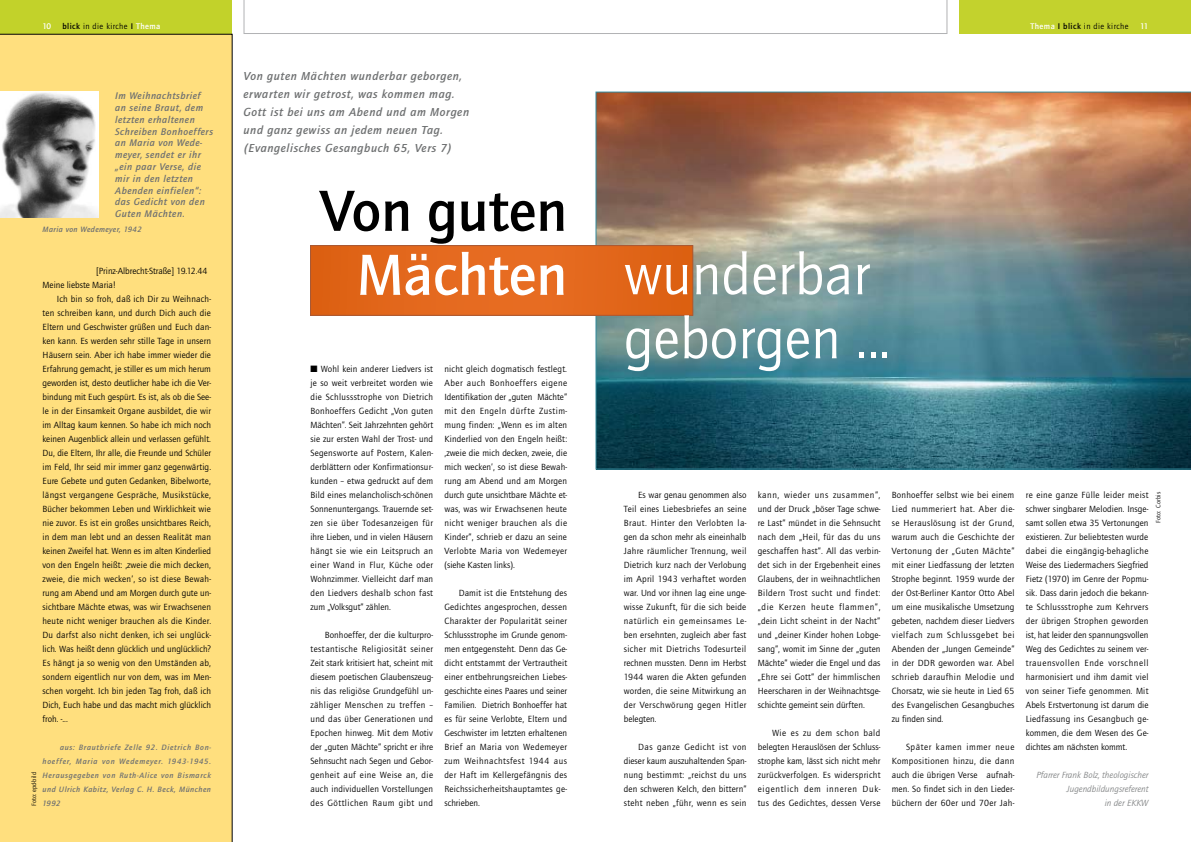
<style>
.page{position:relative;width:1191px;height:842px;background:#fff}
.page>*{position:absolute;margin:0;border:0;box-sizing:border-box;transform-origin:0 0}
.t1{font:60px "Quay Itc T";color:#fff}
.t2{font:700 60px "Quay Itc T";color:#000}
.t3{font:italic 700 12px/18px "Quay Itc T";letter-spacing:.05em;color:#6e7071}
.t4{font:italic 700 10px/11.8px "Quay Itc T";letter-spacing:.05em;color:#6e7071}
.t5{font:9.2px/14px "Quay Itc T";letter-spacing:.02em;color:#000;text-align:justify}
.t6{font:italic 9.2px/14px "Quay Itc T";color:#868889;text-align:right}
.t7{font:9.2px/14px "Quay Itc T";color:#000}
.t8{font:8.5px "Quay Itc T";letter-spacing:.05em;color:#000}
.t9{font:700 8.5px "Quay Itc T";color:#fff}
.t10{font:italic 700 8px/14px "Quay Itc T";letter-spacing:.06em;color:#6e7071;text-align:justify}
.t11{font:6.5px "Quay Itc T";color:#000}
.s1{font-weight:700}
.s2{font-weight:700;color:#fff}
</style>
<div class="page">
<div style="left:0;top:0;width:232px;height:34px;background:#c2d22a"></div>
<svg style="left:243px;top:0;width:704px;height:34px"></svg>
<div style="left:958px;top:0;width:233px;height:34px;background:#c3d22d"></div>
<div style="left:0;top:34px;width:232px;height:808px;background:#ffdf7e"></div>
<img style="left:595px;top:92px;width:596px;height:378px">
<div style="left:310px;top:246px;width:383px;height:69px;background:#e3681d"></div>
<div style="left:310px;top:246px;width:383px;height:69px;border:1px solid #a75936"></div>
<img style="left:0;top:92px;width:98px;height:126px">
<p class="t9" style="left:43px;top:21px;width:10px">10</p>
<p class="t8" style="left:62px;top:21px;width:100px"><span class="s1">blick</span> in die kirche <span class="s1">I</span> <span class="s2">Thema</span></p>
<p class="t8" style="left:1030px;top:21px;width:100px"><span class="s2">Thema</span> <span class="s1">I blick</span> in die kirche</p>
<p class="t9" style="left:1140px;top:21px;width:10px">11</p>
<p class="t4" style="left:115px;top:90px;width:99px">Im Weihnachtsbrief an seine Braut, dem letzten erhaltenen<br>Schreiben Bonhoeffers an Maria von Wede&shy;meyer, sendet er ihr „ein paar Verse, die mir in den letzten<br>Abenden einfielen“: das Gedicht von den<br>Guten Mächten.</p>
<p class="t10" style="left:43px;top:222px;width:101px">Maria von Wedemeyer, 1942</p>
<p class="t7" style="left:43px;top:263px;width:166px;text-indent:53px">[Prinz-Albrecht-Straße] 19.12.44<br>Meine liebste Maria!</p>
<p class="t5" style="left:43px;top:291px;width:170px;text-indent:14px">Ich bin so froh, daß ich Dir zu Weihnach&shy;ten schreiben kann, und durch Dich auch die Eltern und Geschwister grüßen und Euch dan&shy;ken kann. Es werden sehr stille Tage in unsern Häusern sein. Aber ich habe immer wieder die Erfahrung gemacht, je stiller es um mich herum geworden ist, desto deutlicher habe ich die Ver&shy;bindung mit Euch gespürt. Es ist, als ob die See&shy;le in der Einsamkeit Organe ausbildet, die wir im Alltag kaum kennen. So habe ich mich noch keinen Augenblick allein und verlassen gefühlt.<br>Du, die Eltern, Ihr alle, die Freunde und Schüler im Feld, Ihr seid mir immer ganz gegenwärtig.<br>Eure Gebete und guten Gedanken, Bibelworte, längst vergangene Gespräche, Musikstücke, Bücher bekommen Leben und Wirklichkeit wie nie zuvor. Es ist ein großes unsichtbares Reich, in dem man lebt und an dessen Realität man keinen Zweifel hat. Wenn es im alten Kinderlied von den Engeln heißt: ‚zweie die mich decken, zweie, die mich wecken‘, so ist diese Bewah&shy;rung am Abend und am Morgen durch gute un&shy;sichtbare Mächte etwas, was wir Erwachsenen heute nicht weniger brauchen als die Kinder.<br>Du darfst also nicht denken, ich sei unglück&shy;lich. Was heißt denn glücklich und unglücklich?<br>Es hängt ja so wenig von den Umständen ab, sondern eigentlich nur von dem, was im Men&shy;schen vorgeht. Ich bin jeden Tag froh, daß ich Dich, Euch habe und das macht mich glücklich froh. -...</p>
<p class="t10" style="left:43px;top:740px;width:170px;text-indent:17px">aus: Brautbriefe Zelle 92. Dietrich Bon&shy;hoeffer, Maria von Wedemeyer. 1943-1945.<br>Herausgegeben von Ruth-Alice von Bismarck und Ulrich Kabitz, Verlag C. H. Beck, München 1992</p>
<p class="t11" style="left:30px;top:806px;width:35px;rotate:-90deg">Foto: epd-bild</p>
<h2 class="t3" style="left:243px;top:67px;width:227px">Von guten Mächten wunderbar geborgen, erwarten wir getrost, was kommen mag.<br>Gott ist bei uns am Abend und am Morgen und ganz gewiss an jedem neuen Tag. (Evangelisches Gesangbuch 65, Vers 7)</h2>
<h1 class="t2" style="left:320px;top:176px;width:248px">Von guten</h1>
<h1 class="t1" style="left:357px;top:239px;width:515px"><span class="s1">Mächten</span> wunderbar</h1>
<h1 class="t1" style="left:624px;top:303px;width:268px">geborgen ...</h1>
<p class="t5" style="left:444px;top:361px;width:124px">nicht gleich dogmatisch festlegt.<br>Aber auch Bonhoeffers eigene Identifikation der „guten Mächte“ mit den Engeln dürfte Zustim&shy;mung finden: „Wenn es im alten Kinderlied von den Engeln heißt: ‚zweie die mich decken, zweie, die mich wecken‘, so ist diese Bewah&shy;rung am Abend und am Morgen durch gute unsichtbare Mächte et&shy;was, was wir Erwachsenen heute nicht weniger brauchen als die Kinder“, schrieb er dazu an seine Verlobte Maria von Wedemeyer (siehe Kasten links).</p>
<p class="t5" style="left:444px;top:585px;width:124px;text-indent:14px">Damit ist die Entstehung des Gedichtes angesprochen, dessen Charakter der Popularität seiner Schlussstrophe im Grunde genom&shy;men entgegensteht. Denn das Ge&shy;dicht entstammt der Vertrautheit einer entbehrungsreichen Liebes&shy;geschichte eines Paares und seiner Familien. Dietrich Bonhoeffer hat es für seine Verlobte, Eltern und Geschwis-ter im letzten erhaltenen Brief an Maria von Wedemeyer zum Weihnachtsfest 1944 aus der Haft im Kellergefängnis des Reichssicherheitshauptamtes ge&shy;schrieben.</p>
<p class="t5" style="left:310px;top:361px;width:124px">■ Wohl kein anderer Liedvers ist je so weit verbreitet worden wie die Schlussstrophe von Dietrich Bonhoeffers Gedicht „Von guten Mächten“. Seit Jahrzehnten gehört sie zur ersten Wahl der Trost- und Segensworte auf Postern, Kalen&shy;derblättern oder Konfirmationsur&shy;kunden – etwa gedruckt auf dem Bild eines melancholisch-schönen Sonnenuntergangs. Trauernde set&shy;zen sie über Todesanzeigen für ihre Lieben, und in vielen Häusern hängt sie wie ein Leitspruch an einer Wand in Flur, Küche oder Wohnzimmer. Vielleicht darf man den Liedvers deshalb schon fast zum „Volksgut“ zählen.</p>
<p class="t5" style="left:310px;top:627px;width:124px;text-indent:14px">Bonhoeffer, der die kulturpro&shy;testantische Religiosität seiner Zeit stark kritisiert hat, scheint mit diesem poetischen Glaubenszeug&shy;nis das re--------li--giöse Grundgefühl un&shy;zähliger Menschen zu treffen – und das über Generationen und Epochen hinweg. Mit dem Motiv der „guten Mächte“ spricht er ihre Sehnsucht nach Segen und Gebor&shy;genheit auf eine Weise an, die auch individuellen Vorstellungen des Göttlichen Raum gibt und</p>
<p class="t5" style="left:758px;top:487px;width:124px">kann, wieder uns zusammen“, und der Druck „böser Tage schwe&shy;re Last“ mündet in die Sehnsucht nach dem „Heil, für das du uns geschaffen hast“. All das verbin&shy;det sich in der Ergebenheit eines Glaubens, der in weihnachtlichen Bildern Trost sucht und findet: „die Kerzen heute flammen“, „dein Licht scheint in der Nacht“ und „deiner Kinder hohen Lobge&shy;sang“, womit im Sinne der „guten Mächte“ wieder die Engel und das „Ehre sei Gott“ der himmlischen Heerscharen in der Weihnachtsge&shy;schichte gemeint sein dürften.</p>
<p class="t5" style="left:758px;top:725px;width:124px;text-indent:14px">Wie es zu dem schon bald belegten Herauslösen der Schluss&shy;strophe kam, lässt sich nicht mehr zurückverfolgen. Es widerspricht eigentlich dem inneren Duk&shy;tus des Gedichtes, dessen Verse</p>
<p class="t5" style="left:891px;top:487px;width:124px">Bonhoeffer selbst wie bei einem Lied nummeriert hat. Aber die&shy;se Herauslösung ist der Grund, warum auch die Geschichte der Vertonung der „Guten Mächte“ mit einer Liedfassung der letzten Strophe beginnt. 1959 wurde der der Ost-Berliner Kantor Otto Abel um eine musikalische Umsetzung gebeten, nachdem dieser Liedvers vielfach zum Schlussgebet bei Abenden der „Jungen Gemeinde“ in der DDR geworden war. Abel schrieb daraufhin Melodie und Chorsatz, wie sie heute in Lied 65 des Evangelischen Gesangbuches zu finden sind.</p>
<p class="t5" style="left:891px;top:739px;width:124px;text-indent:14px">Später kamen immer neue Kompositionen hinzu, die dann auch die übrigen Verse aufnah&shy;men. So findet sich in den Lieder&shy;büchern der 60er und 70er Jah-</p>
<p class="t5" style="left:624px;top:487px;width:124px;text-indent:14px">Es war genau genommen also Teil eines Liebesbriefes an seine Braut. Hinter den Verlobten la&shy;gen da schon mehr als eineinhalb Jahre räumlicher Trennung, weil Dietrich kurz nach der Verlobung im April 1943 verhaftet worden war. Und vor ihnen lag eine unge&shy;wisse Zukunft, für die sich beide natürlich ein gemeinsames Le&shy;ben ersehnten, zugleich aber fast sicher mit Dietrichs Todesurteil rechnen mussten. Denn im Herbst 1944 waren die Akten gefunden worden, die seine Mitwirkung an der Verschwörung gegen Hitler belegten.</p>
<p class="t5" style="left:624px;top:739px;width:124px;text-indent:14px">Das ganze Gedicht ist von dieser kaum auszuhaltenden Span&shy;nung bestimmt: „reichst du uns den schweren Kelch, den bittern“ steht neben „führ, wenn es sein</p>
<p class="t5" style="left:1025px;top:487px;width:124px">re eine ganze Fülle leider meist schwer singbarer Melodien. Insge&shy;samt sollen etwa 35 Vertonungen existieren. Zur beliebtesten wurde dabei die eingängig-behagliche Weise des Liedermachers Siegfried Fietz (1970) im Genre der Popmu&shy;sik. Dass darin jedoch die bekann&shy;te Schlussstrophe zum Kehr-vers der übrigen Strophen geworden ist, hat leider den spannungsvollen Weg des Gedichtes zu seinem ver&shy;trauensvollen Ende vorschnell harmonisiert und ihm damit viel von seiner Tiefe genommen. Mit Abels Erstvertonung ist darum die Liedfassung ins Gesangbuch ge&shy;kommen, die dem Wesen des Ge&shy;dichtes am nächsten kommt.</p>
<p class="t6" style="left:1036px;top:767px;width:113px">Pfarrer Frank Bolz, theologischer<br>Jugendbildungsreferent<br>in der EKKW</p>
<p class="t11" style="left:1154px;top:523px;width:32px;rotate:-90deg">Foto: Corbis</p>
</div>
